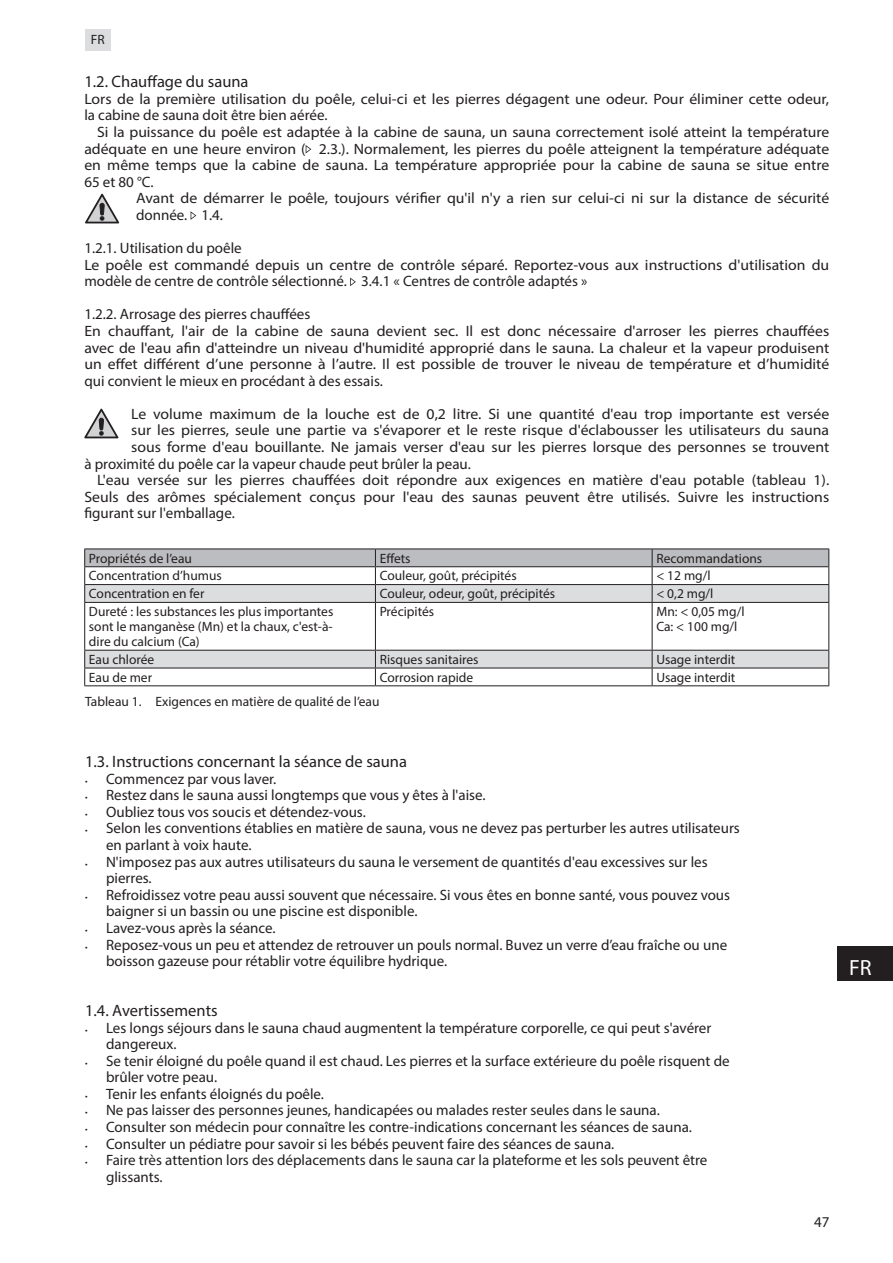
<style>
.page{position:relative;width:893px;height:1263px;background:#fff}
.page>*{position:absolute;margin:0;border:0;box-sizing:border-box;transform-origin:0 0}
.t1{font:22.05px "Myriad Pro";color:#fff}
.FR_Ots2{font:16.5px "Myriad Pro";color:#231f20}
.Norm_Leipis{font:15px/16.6px "Myriad Pro";color:#231f20}
.Norm_Leipis-2{font:15px/16.6px "Myriad Pro";color:#231f20;scale:1.05 1}
.Norm_Leipis_Sis{font:15px/16.6px "Myriad Pro";color:#231f20;text-align:justify;scale:1.04 1}
.Norm_Leipis_Sis-2{font:15px/16.6px "Myriad Pro";color:#231f20;text-align:justify;scale:1.05 1}
.FR_Ots3{font:15px "Myriad Pro";color:#231f20}
.Norm_Leipis_Taulukko{font:13.5px/15px "Myriad Pro";color:#231f20;text-align:justify}
.FRNL_Kuvateksti{font:13.5px "Myriad Pro";color:#231f20}
.s1{font-size:9px}
</style>
<div class="page">
<div style="left:85px;top:29px;width:26px;height:21px;background:#dcdddf"></div>
<div style="left:838px;top:947px;width:55px;height:34px;background:#231f20"></div>
<svg style="left:85px;top:603px;width:743px;height:65px"></svg>
<hr style="left:652px;top:602px;width:177px;height:1px;background:#231f20">
<hr style="left:828px;top:603px;width:1px;height:47px;background:#231f20">
<hr style="left:652px;top:650px;width:177px;height:1px;background:#231f20">
<hr style="left:652px;top:668px;width:177px;height:1px;background:#231f20">
<svg style="left:828px;top:651px;width:1px;height:34px"></svg>
<hr style="left:652px;top:685px;width:177px;height:1px;background:#231f20">
<hr style="left:84px;top:602px;width:291px;height:1px;background:#231f20">
<hr style="left:375px;top:602px;width:277px;height:1px;background:#231f20">
<hr style="left:84px;top:650px;width:291px;height:1px;background:#231f20">
<hr style="left:375px;top:650px;width:277px;height:1px;background:#231f20">
<hr style="left:84px;top:668px;width:291px;height:1px;background:#231f20">
<hr style="left:375px;top:668px;width:277px;height:1px;background:#231f20">
<hr style="left:84px;top:685px;width:291px;height:1px;background:#231f20">
<hr style="left:375px;top:685px;width:277px;height:1px;background:#231f20">
<hr style="left:84px;top:603px;width:1px;height:47px;background:#231f20">
<svg style="left:84px;top:651px;width:1px;height:34px"></svg>
<svg style="left:84px;top:549px;width:745px;height:53px"></svg>
<hr style="left:375px;top:603px;width:1px;height:47px;background:#231f20">
<hr style="left:652px;top:603px;width:1px;height:47px;background:#231f20">
<svg style="left:375px;top:651px;width:1px;height:34px"></svg>
<svg style="left:652px;top:651px;width:1px;height:34px"></svg>
<svg style="left:306px;top:145px;width:5px;height:8px"></svg>
<svg style="left:191px;top:211px;width:5px;height:9px"></svg>
<svg style="left:350px;top:278px;width:6px;height:8px"></svg>
<svg style="left:85px;top:194px;width:34px;height:29px"></svg>
<svg style="left:84px;top:409px;width:34px;height:29px"></svg>
<p class="Norm_Leipis_Taulukko" style="left:91px;top:32px;width:15px">FR</p>
<p class="FR_Ots2" style="left:84px;top:71px;width:166px">1.2. Chauffage du sauna</p>
<p class="Norm_Leipis-2" style="left:84px;top:90px;width:711px">Lors de la première utilisation du poêle, celui-ci et les pierres dégagent une odeur. Pour éliminer cette odeur, la cabine de sauna doit être bien aérée.</p>
<p class="Norm_Leipis_Sis" style="left:84px;top:123px;width:718px;text-indent:13px">Si la puissance du poêle est adaptée à la cabine de sauna, un sauna correctement isolé atteint la température adéquate en une heure environ ( 2.3.). Normalement, les pierres du poêle atteignent la température adéquate en même temps que la cabine de sauna. La température appropriée pour la cabine de sauna se situe entre 65 et 80 °C.</p>
<p class="Norm_Leipis-2" style="left:136px;top:190px;width:662px">Avant de démarrer le poêle, toujours vérifier qu'il n'y a rien sur celui-ci ni sur la distance de sécurité donnée. 1.4.</p>
<p class="FR_Ots3" style="left:84px;top:239px;width:159px">1.2.1. Utilisation du poêle</p>
<p class="Norm_Leipis-2" style="left:84px;top:256px;width:711px">Le poêle est commandé depuis un centre de contrôle séparé. Reportez-vous aux instructions d'utilisation du modèle de centre de contrôle sélectionné. 3.4.1 « Centres de contrôle adaptés »</p>
<p class="FR_Ots3" style="left:84px;top:305px;width:227px">1.2.2. Arrosage des pierres chauffées</p>
<p class="Norm_Leipis-2" style="left:84px;top:322px;width:711px;text-align:justify">En chauffant, l'air de la cabine de sauna devient sec. Il est donc nécessaire d'arroser les pierres chauffées avec de l'eau afin d'atteindre un niveau d'humidité approprié dans le sauna. La chaleur et la vapeur produisent un effet différent d’une personne à l’autre. Il est possible de trouver le niveau de température et d’humidité qui convient le mieux en procédant à des essais.</p>
<p class="Norm_Leipis-2" style="left:131px;top:405px;width:666px">Le volume maximum de la louche est de 0,2 litre. Si une quantité d'eau trop importante est versée</p>
<p class="Norm_Leipis-2" style="left:131px;top:422px;width:666px">sur les pierres, seule une partie va s'évaporer et le reste risque d'éclabousser les utilisateurs du sauna</p>
<p class="Norm_Leipis-2" style="left:131px;top:438px;width:666px">sous forme d'eau bouillante. Ne jamais verser d'eau sur les pierres lorsque des personnes se trouvent</p>
<p class="Norm_Leipis" style="left:84px;top:455px;width:388px">à proximité du poêle car la vapeur chaude peut brûler la peau.</p>
<p class="Norm_Leipis_Sis-2" style="left:84px;top:472px;width:711px;text-indent:13px">L'eau versée sur les pierres chauffées doit répondre aux exigences en matière d'eau potable (tableau 1).<br>Seuls des arômes spécialement conçus pour l'eau des saunas peuvent être utilisés. Suivre les instructions figurant sur l'emballage.</p>
<p class="Norm_Leipis_Taulukko" style="left:89px;top:550px;width:105px">Propriétés de l’eau</p>
<p class="Norm_Leipis_Taulukko" style="left:380px;top:550px;width:32px">Effets</p>
<p class="Norm_Leipis_Taulukko" style="left:656px;top:550px;width:107px">Recommandations</p>
<p class="Norm_Leipis_Taulukko" style="left:89px;top:568px;width:134px">Concentration d’humus</p>
<p class="Norm_Leipis_Taulukko" style="left:380px;top:568px;width:139px">Couleur, goût, précipités</p>
<p class="Norm_Leipis_Taulukko" style="left:656px;top:568px;width:56px">&lt; 12 mg/l</p>
<p class="Norm_Leipis_Taulukko" style="left:89px;top:586px;width:117px">Concentration en fer</p>
<p class="Norm_Leipis_Taulukko" style="left:380px;top:586px;width:177px">Couleur, odeur, goût, précipités</p>
<p class="Norm_Leipis_Taulukko" style="left:656px;top:586px;width:59px">&lt; 0,2 mg/l</p>
<p class="Norm_Leipis_Taulukko" style="left:89px;top:604px;width:246px">Dureté : les substances les plus importantes sont le manganèse (Mn) et la chaux, c'est-à&shy;dire du calcium (Ca)</p>
<p class="Norm_Leipis_Taulukko" style="left:380px;top:604px;width:56px">Précipités</p>
<p class="Norm_Leipis_Taulukko" style="left:656px;top:604px;width:90px">Mn: &lt; 0,05 mg/l</p>
<p class="Norm_Leipis_Taulukko" style="left:656px;top:619px;width:83px">Ca: &lt; 100 mg/l</p>
<p class="Norm_Leipis_Taulukko" style="left:89px;top:651px;width:67px">Eau chlorée</p>
<p class="Norm_Leipis_Taulukko" style="left:380px;top:651px;width:100px">Risques sanitaires</p>
<p class="Norm_Leipis_Taulukko" style="left:656px;top:651px;width:80px">Usage interdit</p>
<p class="Norm_Leipis_Taulukko" style="left:89px;top:669px;width:65px">Eau de mer</p>
<p class="Norm_Leipis_Taulukko" style="left:380px;top:669px;width:95px">Corrosion rapide</p>
<p class="Norm_Leipis_Taulukko" style="left:656px;top:669px;width:80px">Usage interdit</p>
<p class="FRNL_Kuvateksti" style="left:85px;top:693px;width:296px">Tableau 1. Exigences en matière de qualité de l’eau</p>
<p class="FR_Ots2" style="left:85px;top:751px;width:323px">1.3. Instructions concernant la séance de sauna</p>
<p class="Norm_Leipis" style="left:85px;top:770px;width:193px"><span class="s1">•</span> Commencez par vous laver.</p>
<p class="Norm_Leipis" style="left:85px;top:787px;width:402px"><span class="s1">•</span> Restez dans le sauna aussi longtemps que vous y êtes à l'aise.</p>
<p class="Norm_Leipis" style="left:85px;top:803px;width:282px"><span class="s1">•</span> Oubliez tous vos soucis et détendez-vous.</p>
<p class="Norm_Leipis" style="left:106px;top:820px;width:635px;text-indent:-21px"><span class="s1">•</span> Selon les conventions établies en matière de sauna, vous ne devez pas perturber les autres utilisateurs en parlant à voix haute.</p>
<p class="Norm_Leipis" style="left:106px;top:853px;width:603px;text-indent:-21px"><span class="s1">•</span> N'imposez pas aux autres utilisateurs du sauna le versement de quantités d'eau excessives sur les pierres.</p>
<p class="Norm_Leipis" style="left:106px;top:886px;width:626px;text-indent:-21px"><span class="s1">•</span> Refroidissez votre peau aussi souvent que nécessaire. Si vous êtes en bonne santé, vous pouvez vous baigner si un bassin ou une piscine est disponible.</p>
<p class="Norm_Leipis" style="left:85px;top:919px;width:192px"><span class="s1">•</span> Lavez-vous après la séance.</p>
<p class="Norm_Leipis" style="left:106px;top:936px;width:623px;text-indent:-21px"><span class="s1">•</span> Reposez-vous un peu et attendez de retrouver un pouls normal. Buvez un verre d’eau fraîche ou une boisson gazeuse pour rétablir votre équilibre hydrique.</p>
<p class="FR_Ots2" style="left:85px;top:1000px;width:134px">1.4. Avertissements</p>
<p class="Norm_Leipis" style="left:106px;top:1019px;width:607px;text-indent:-21px"><span class="s1">•</span> Les longs séjours dans le sauna chaud augmentent la température corporelle, ce qui peut s'avérer dangereux.</p>
<p class="Norm_Leipis" style="left:106px;top:1052px;width:625px;text-indent:-21px"><span class="s1">•</span> Se tenir éloigné du poêle quand il est chaud. Les pierres et la surface extérieure du poêle risquent de brûler votre peau.</p>
<p class="Norm_Leipis" style="left:85px;top:1085px;width:241px"><span class="s1">•</span> Tenir les enfants éloignés du poêle.</p>
<p class="Norm_Leipis" style="left:85px;top:1102px;width:576px"><span class="s1">•</span> Ne pas laisser des personnes jeunes, handicapées ou malades rester seules dans le sauna.</p>
<p class="Norm_Leipis" style="left:85px;top:1118px;width:608px"><span class="s1">•</span> Consulter son médecin pour connaître les contre-indications concernant les séances de sauna.</p>
<p class="Norm_Leipis" style="left:85px;top:1135px;width:531px"><span class="s1">•</span> Consulter un pédiatre pour savoir si les bébés peuvent faire des séances de sauna.</p>
<p class="Norm_Leipis" style="left:106px;top:1151px;width:603px;text-indent:-21px"><span class="s1">•</span> Faire très attention lors des déplacements dans le sauna car la plateforme et les sols peuvent être glissants.</p>
<p class="Norm_Leipis" style="left:814px;top:1213px;width:17px">47</p>
<h1 class="t1" style="left:849px;top:953px;width:24px">FR</h1>
</div>
